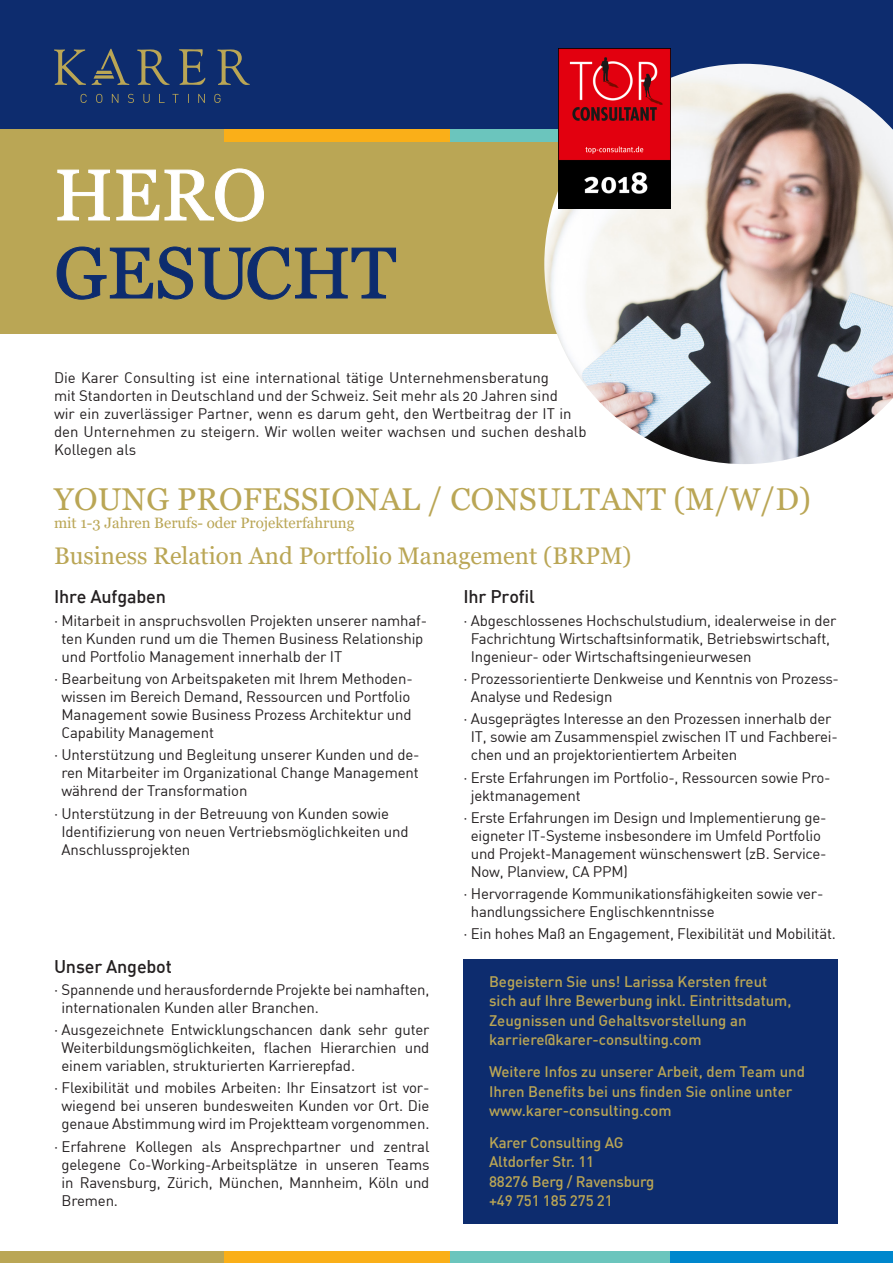
<style>
.page{position:relative;width:893px;height:1263px;background:#fff}
.page>*{position:absolute;margin:0;border:0;box-sizing:border-box;transform-origin:0 0}
.t1{font:72px "Georgia";letter-spacing:.01em;color:#0d2c6e}
.t2{font:72px "Georgia";color:#fff}
.t3{font:31.5px "Georgia";letter-spacing:.01em;color:#baa655}
.t4{font:24px "Georgia";color:#baa655}
.t5{font:500 18px "DIN";letter-spacing:-.01em;color:#231f20}
.t6{font:15px/18px "DIN Regular Alternate";letter-spacing:-.01em;color:#231f20}
.t7{font:500 15px/19.5px "DIN";color:#baa655}
.t8{font:15px "Georgia";color:#baa655}
</style>
<div class="page">
<div style="left:0;top:0;width:893px;height:129px;background:#0d2c6e"></div>
<svg style="left:81px;top:94px;width:6px;height:9px"></svg>
<svg style="left:96px;top:94px;width:6px;height:9px"></svg>
<svg style="left:112px;top:94px;width:6px;height:9px"></svg>
<svg style="left:128px;top:94px;width:6px;height:9px"></svg>
<svg style="left:143px;top:94px;width:7px;height:9px"></svg>
<svg style="left:159px;top:94px;width:6px;height:9px"></svg>
<svg style="left:172px;top:94px;width:7px;height:9px"></svg>
<svg style="left:198px;top:94px;width:7px;height:9px"></svg>
<svg style="left:214px;top:94px;width:7px;height:9px"></svg>
<svg style="left:179px;top:49px;width:26px;height:36px"></svg>
<svg style="left:54px;top:49px;width:32px;height:36px"></svg>
<svg style="left:92px;top:49px;width:37px;height:36px"></svg>
<svg style="left:137px;top:49px;width:33px;height:36px"></svg>
<svg style="left:217px;top:49px;width:33px;height:36px"></svg>
<div style="left:0;top:135px;width:893px;height:199px;background:#baa655"></div>
<div style="left:0;top:129px;width:226px;height:13px;background:#baa655"></div>
<div style="left:447px;top:129px;width:225px;height:13px;background:#6bc5bd"></div>
<div style="left:224px;top:129px;width:225px;height:13px;background:#faaf18"></div>
<svg style="left:57px;top:169px;width:53px;height:52px"></svg>
<svg style="left:116px;top:168px;width:148px;height:54px"></svg>
<svg style="left:56px;top:246px;width:340px;height:54px"></svg>
<img style="left:544px;top:64px;width:349px;height:400px">
<div style="left:463px;top:959px;width:375px;height:264px;background:#0d2c6e"></div>
<div style="left:0;top:1252px;width:226px;height:11px;background:#baa655"></div>
<div style="left:447px;top:1252px;width:225px;height:11px;background:#6bc5bd"></div>
<div style="left:224px;top:1252px;width:225px;height:11px;background:#faaf18"></div>
<div style="left:670px;top:1252px;width:223px;height:11px;background:#0087cd"></div>
<img style="left:558px;top:49px;width:112px;height:159px">
<h1 class="t2" style="left:54px;top:152px;width:213px">HERO</h1>
<h1 class="t1" style="left:54px;top:230px;width:343px">GESUCHT</h1>
<p class="t6" style="left:54px;top:369px;width:534px">Die Karer Consulting ist eine international tätige Unternehmensberatung<br>mit Standorten in Deutschland und der Schweiz. Seit mehr als 20 Jahren sind<br>wir ein zuverlässiger Partner, wenn es darum geht, den Wertbeitrag der IT in den Unternehmen zu steigern. Wir wollen weiter wachsen und suchen deshalb Kollegen als</p>
<h2 class="t3" style="left:54px;top:480px;width:758px">YOUNG PROFESSIONAL / CONSULTANT (M/W/D)</h2>
<h3 class="t4" style="left:54px;top:541px;width:579px">Business Relation And Portfolio Management (BRPM)</h3>
<p class="t8" style="left:54px;top:514px;width:302px">mit 1-3 Jahren Berufs- oder Projekterfahrung</p>
<p class="t5" style="left:54px;top:585px;width:113px">Ihre Aufgaben</p>
<p class="t6" style="left:62px;top:611px;width:367px;text-indent:-8px">· Mitarbeit in anspruchsvollen Projekten unserer namhaf&shy;ten Kunden rund um die Themen Business Relationship und Portfolio Management innerhalb der IT</p>
<p class="t6" style="left:62px;top:669px;width:353px;text-indent:-8px">· Bearbeitung von Arbeitspaketen mit Ihrem Methoden&shy;wissen im Bereich Demand, Ressourcen und Portfolio Management sowie Business Prozess Architektur und Capability Management</p>
<p class="t6" style="left:62px;top:745px;width:360px;text-align:justify;text-indent:-8px">· Unterstützung und Begleitung unserer Kunden und de&shy;ren Mitarbeiter im Organizational Change Management während der Transformation</p>
<p class="t6" style="left:62px;top:804px;width:349px;text-indent:-8px">· Unterstützung in der Betreuung von Kunden sowie<br>Identifizierung von neuen Vertriebsmöglichkeiten und<br>Anschlussprojekten</p>
<p class="t5" style="left:54px;top:955px;width:119px">Unser Angebot</p>
<p class="t6" style="left:62px;top:980px;width:369px;text-indent:-8px">· Spannende und herausfordernde Projekte bei namhaften, internationalen Kunden aller Branchen.</p>
<p class="t6" style="left:62px;top:1020px;width:369px;text-align:justify;text-indent:-8px">· Ausgezeichnete Entwicklungschancen dank sehr guter Weiterbildungsmöglichkeiten, flachen Hierarchien und einem variablen, strukturierten Karrierepfad.</p>
<p class="t6" style="left:54px;top:1079px;width:377px;text-align:center">· Flexibilität und mobiles Arbeiten: Ihr Einsatzort ist vor&shy;wiegend bei unseren bundesweiten Kunden vor Ort. Die genaue Abstimmung wird im Projektteam vorgenommen.</p>
<p class="t6" style="left:62px;top:1137px;width:369px;text-align:justify;text-indent:-8px">· Erfahrene Kollegen als Ansprechpartner und zentral gelegene Co-Working-Arbeitsplätze in unseren Teams in Ravensburg, Zürich, München, Mannheim, Köln und Bremen.</p>
<p class="t5" style="left:463px;top:585px;width:73px">Ihr Profil</p>
<p class="t6" style="left:471px;top:611px;width:367px;text-indent:-7px">· Abgeschlossenes Hochschulstudium, idealerweise in der<br>Fachrichtung Wirtschaftsinformatik, Betriebswirtschaft,<br>Ingenieur- oder Wirtschaftsingenieurwesen</p>
<p class="t6" style="left:471px;top:669px;width:370px;text-indent:-7px">· Prozessorientierte Denkweise und Kenntnis von Prozess-<br>Analyse und Redesign</p>
<p class="t6" style="left:471px;top:709px;width:369px;text-indent:-7px">· Ausgeprägtes Interesse an den Prozessen innerhalb der<br>IT, sowie am Zusammenspiel zwischen IT und Fachberei&shy;chen und an projektorientiertem Arbeiten</p>
<p class="t6" style="left:471px;top:768px;width:361px;text-indent:-7px">· Erste Erfahrungen im Portfolio-, Ressourcen sowie Pro&shy;jektmanagement</p>
<p class="t6" style="left:471px;top:808px;width:357px;text-indent:-7px">· Erste Erfahrungen im Design und Implementierung ge&shy;eigneter IT-Systeme insbesondere im Umfeld Portfolio und Projekt-Management wünschenswert (zB. Service-Now, Planview, CA PPM)</p>
<p class="t6" style="left:471px;top:884px;width:354px;text-indent:-7px">· Hervorragende Kommunikationsfähigkeiten sowie ver&shy;handlungssichere Englischkenntnisse</p>
<p class="t6" style="left:463px;top:924px;width:374px">· Ein hohes Maß an Engagement, Flexibilität und Mobilität.</p>
<p class="t7" style="left:489px;top:971px;width:304px">Begeistern Sie uns! Larissa Kersten freut sich auf Ihre Bewerbung inkl. Eintrittsdatum, Zeugnissen und Gehaltsvorstellung an karriere@karer-consulting.com</p>
<p class="t7" style="left:489px;top:1062px;width:318px">Weitere Infos zu unserer Arbeit, dem Team und<br>Ihren Benefits bei uns finden Sie online unter www.karer-consulting.com</p>
<p class="t7" style="left:489px;top:1132px;width:167px">Karer Consulting AG<br>Altdorfer Str. 11<br>88276 Berg / Ravensburg +49 751 185 275 21</p>
</div>
